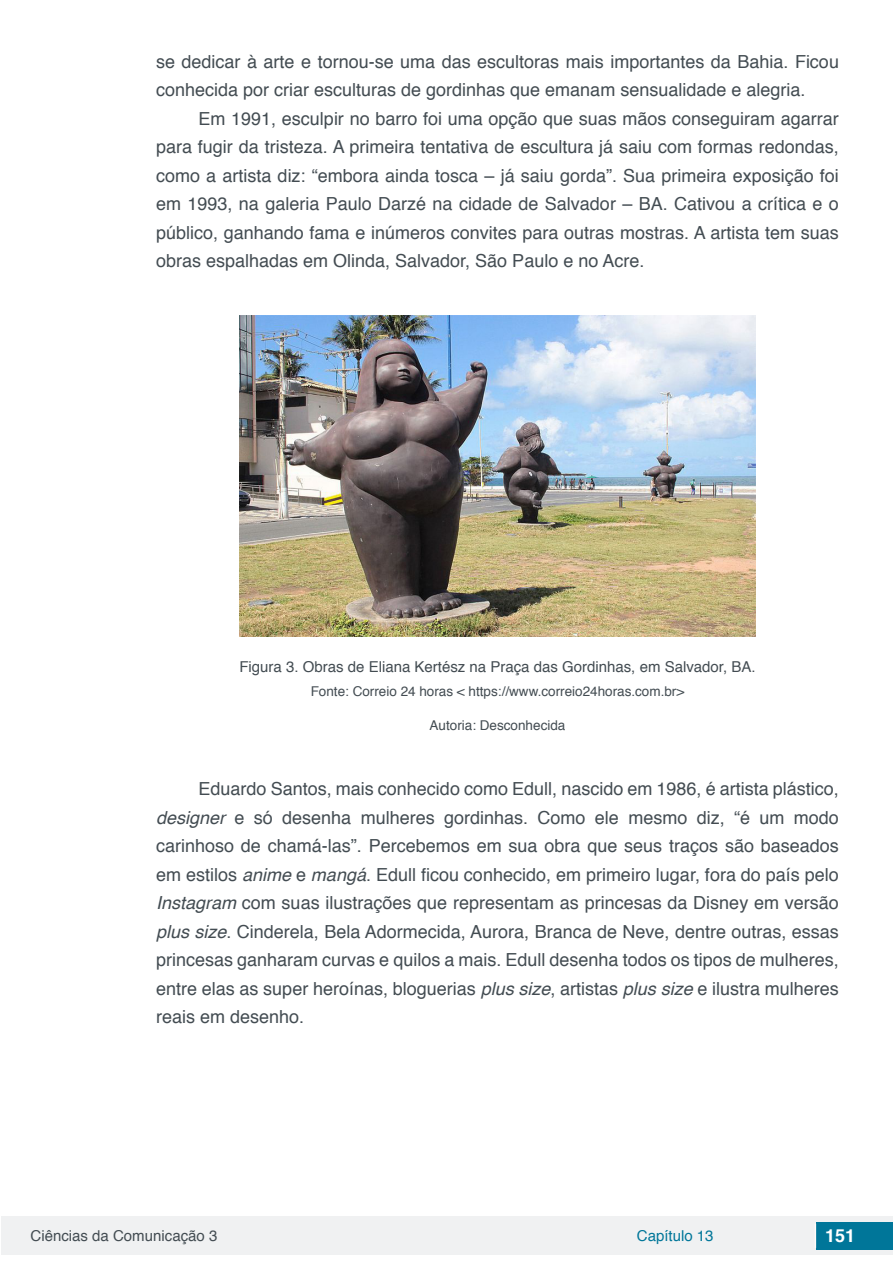
<style>
.page{position:relative;width:893px;height:1263px;background:#fff}
.page>*{position:absolute;margin:0;border:0;box-sizing:border-box;transform-origin:0 0}
.txt{font:18px/28.5px "Helvetica";color:#434c52;text-align:justify}
.t1{font:700 18px "Helvetica";color:#fff}
.info_tab_gra_imag{font:15px "Helvetica";color:#434c52}
.t2{font:15px "Helvetica";color:#007699}
.fonte_tab_gra_imag{font:13.5px "Helvetica";color:#434c52}
.s1{font-style:italic}
</style>
<div class="page">
<div style="left:1px;top:1216px;width:891px;height:38px;background:#f0f1f2"></div>
<div style="left:816px;top:1222px;width:77px;height:27px;background:#007699"></div>
<svg style="left:815px;top:1224px;width:1px;height:24px"></svg>
<img style="left:240px;top:316px;width:515px;height:321px">
<p class="txt" style="left:156px;top:47px;width:684px">se dedicar à arte e tornou-se uma das escultoras mais importantes da Bahia. Ficou conhecida por criar esculturas de gordinhas que emanam sensualidade e alegria.</p>
<p class="txt" style="left:156px;top:104px;width:684px;text-indent:43px">Em 1991, esculpir no barro foi uma opção que suas mãos conseguiram agarrar para fugir da tristeza. A primeira tentativa de escultura já saiu com formas redondas, como a artista diz: “embora ainda tosca – já saiu gorda”. Sua primeira exposição foi em 1993, na galeria Paulo Darzé na cidade de Salvador – BA. Cativou a crítica e o público, ganhando fama e inúmeros convites para outras mostras. A artista tem suas obras espalhadas em Olinda, Salvador, São Paulo e no Acre.</p>
<p class="info_tab_gra_imag" style="left:239px;top:655px;width:518px">Figura 3. Obras de Eliana Kertész na Praça das Gordinhas, em Salvador, BA.</p>
<p class="fonte_tab_gra_imag" style="left:311px;top:681px;width:375px">Fonte: Correio 24 horas &lt; https://www.correio24horas.com.br&gt;</p>
<p class="fonte_tab_gra_imag" style="left:430px;top:714px;width:137px">Autoria: Desconhecida</p>
<p class="txt" style="left:156px;top:775px;width:684px;text-indent:43px">Eduardo Santos, mais conhecido como Edull, nascido em 1986, é artista plástico, <span class="s1">designer</span> e só desenha mulheres gordinhas. Como ele mesmo diz, “é um modo carinhoso de chamá-las”. Percebemos em sua obra que seus traços são baseados em estilos <span class="s1">anime</span> e <span class="s1">mangá</span>. Edull ficou conhecido, em primeiro lugar, fora do país pelo <span class="s1">Instagram</span> com suas ilustrações que representam as princesas da Disney em versão <span class="s1">plus size</span>. Cinderela, Bela Adormecida, Aurora, Branca de Neve, dentre outras, essas princesas ganharam curvas e quilos a mais. Edull desenha todos os tipos de mulheres, entre elas as super heroínas, bloguerias <span class="s1">plus size</span>, artistas <span class="s1">plus size</span> e ilustra mulheres reais em desenho.</p>
<p class="info_tab_gra_imag" style="left:31px;top:1224px;width:188px">Ciências da Comunicação 3</p>
<p class="t2" style="left:637px;top:1224px;width:78px">Capítulo 13</p>
<p class="t1" style="left:825px;top:1221px;width:32px">151</p>
</div>
